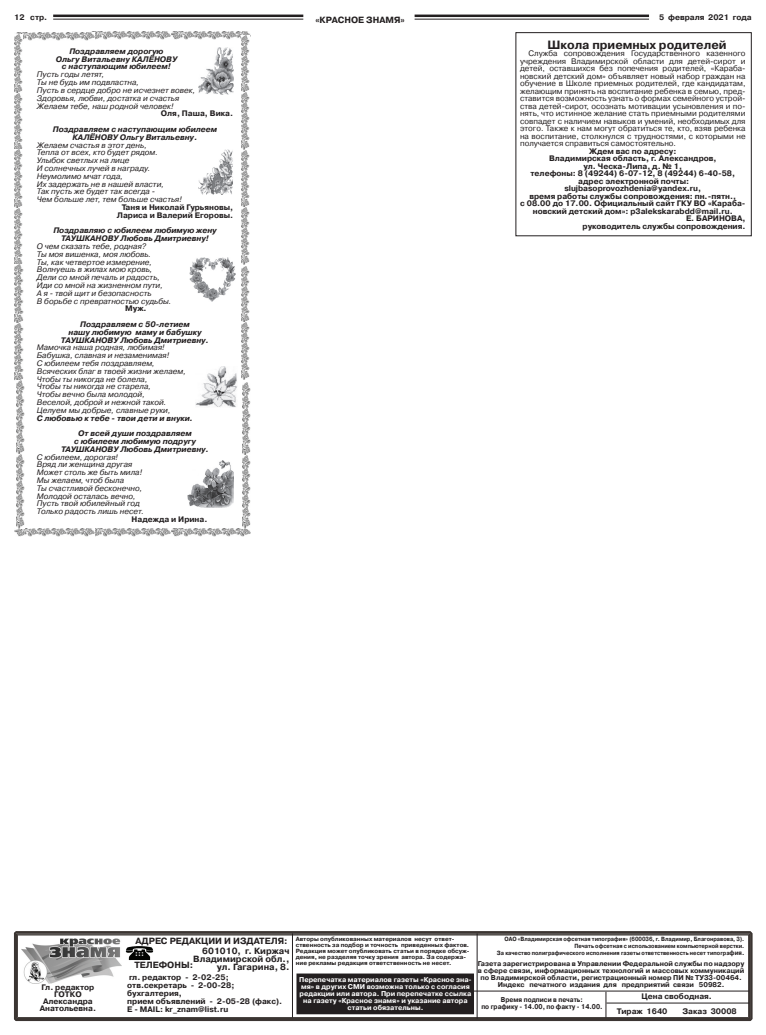
<style>
.page{position:relative;width:766px;height:1035px;background:#fff}
.page>*{position:absolute;margin:0;border:0;box-sizing:border-box;transform-origin:0 0}
.t1{font:700 12px "Pragmatica C";color:#231f20}
.t2{font:700 9px/9.9px "Pragmatica C";color:#231f20;text-align:right}
.t3{font:italic 8px/7.8px "Pragmatica C";color:#231f20}
.t4{font:700 8px/8px "Pragmatica C";color:#231f20}
.t5{font:8px/7.5px "Pragmatica C";color:#231f20;text-align:justify}
.t6{font:italic 700 8px/7.8px "Pragmatica C";color:#231f20;text-align:center}
.t7{font:700 7px/7px "Pragmatica C";color:#231f20;text-align:center}
.t8{font:700 7px/7px "Pragmatica C";color:#fff;text-align:center}
.t9{font:700 7px/7px "Pragmatica C";color:#231f20;text-align:center;scale:.9 1}
.t10{font:700 6px/6px "Pragmatica C";color:#231f20}
.t11{font:700 6px/7px "Pragmatica C";color:#231f20;text-align:right;scale:.9 1}
.s1{font-size:6.6px}
</style>
<div class="page">
<hr style="left:53px;top:15px;width:250px;height:2px;background:#231f20">
<hr style="left:53px;top:19px;width:250px;height:1px;background:#231f20">
<hr style="left:414px;top:15px;width:234px;height:2px;background:#231f20">
<hr style="left:414px;top:19px;width:234px;height:1px;background:#231f20">
<svg style="left:14px;top:931px;width:738px;height:90px;background:#423d3a"></svg>
<svg style="left:17px;top:934px;width:731px;height:83px"></svg>
<div style="left:297px;top:974px;width:176px;height:39px;background:#231f20"></div>
<div style="left:296px;top:973px;width:178px;height:41px;border:1px solid #231f20"></div>
<img style="left:124px;top:942px;width:31px;height:20px">
<hr style="left:476px;top:933px;width:1px;height:85px;background:#231f20">
<hr style="left:472px;top:990px;width:277px;height:1px;background:#231f20">
<svg style="left:605px;top:991px;width:1px;height:26px"></svg>
<hr style="left:606px;top:1002px;width:143px;height:1px;background:#231f20">
<hr style="left:292px;top:933px;width:1px;height:84px;background:#231f20">
<img style="left:22px;top:938px;width:100px;height:45px">
<img style="left:189px;top:257px;width:46px;height:45px">
<img style="left:195px;top:366px;width:42px;height:41px">
<img style="left:199px;top:48px;width:34px;height:46px">
<img style="left:199px;top:150px;width:34px;height:44px">
<img style="left:95px;top:528px;width:155px;height:8px">
<img style="left:14px;top:528px;width:81px;height:9px">
<img style="left:95px;top:32px;width:155px;height:8px">
<img style="left:14px;top:32px;width:81px;height:8px">
<img style="left:241px;top:36px;width:8px;height:344px">
<img style="left:15px;top:35px;width:8px;height:115px">
<img style="left:187px;top:460px;width:46px;height:47px">
<img style="left:15px;top:150px;width:8px;height:115px">
<img style="left:15px;top:265px;width:8px;height:115px">
<img style="left:242px;top:382px;width:9px;height:146px">
<img style="left:16px;top:380px;width:8px;height:148px">
<p class="t4" style="left:14px;top:14px;width:35px">12 стр.</p>
<p class="t2" style="left:315px;top:15px;width:91px">«КРАСНОЕ ЗНАМЯ»</p>
<p class="t4" style="left:659px;top:14px;width:94px">5 февраля 2021 года</p>
<p class="t6" style="left:56px;top:47px;width:123px">Поздравляем дорогую<br>Ольгу Витальевну КАЛЁНОВУ с наступающим юбилеем!</p>
<p class="t3" style="left:37px;top:71px;width:160px">Пусть годы летят,<br>Ты не будь им подвластна,<br>Пусть в сердце добро не исчезнет вовек,<br>Здоровья, любви, достатка и счастья<br>Желаем тебе, наш родной человек!</p>
<p class="t4" style="left:161px;top:110px;width:74px">Оля, Паша, Вика.</p>
<p class="t6" style="left:53px;top:125px;width:166px">Поздравляем с наступающим юбилеем<br>КАЛЁНОВУ Ольгу Витальевну.</p>
<p class="t3" style="left:37px;top:141px;width:146px">Желаем счастья в этот день,<br>Тепла от всех, кто будет рядом.<br>Улыбок светлых на лице<br>И солнечных лучей в награду.<br>Неумолимо мчат года,<br>Их задержать не в нашей власти,<br>Так пусть же будет так всегда -<br>Чем больше лет, тем больше счастья!</p>
<p class="t4" style="left:117px;top:203px;width:118px;text-align:right">Таня и Николай Гурьяновы,<br>Лариса и Валерий Егоровы.</p>
<p class="t6" style="left:53px;top:227px;width:165px">Поздравляю с юбилеем любимую жену<br>ТАУШКАНОВУ Любовь Дмитриевну!</p>
<p class="t3" style="left:37px;top:242px;width:136px">О чем сказать тебе, родная?<br>Ты моя вишенка, моя любовь.<br>Ты, как четвертое измерение,<br>Волнуешь в жилах мою кровь,<br>Дели со мной печаль и радость,<br>Иди со мной на жизненном пути,<br>А я - твой щит и безопасность<br>В борьбе с превратностью судьбы.</p>
<p class="t4" style="left:125px;top:305px;width:23px">Муж.</p>
<p class="t6" style="left:61px;top:320px;width:149px">Поздравляем с 50-летием<br>нашу любимую маму и бабушку<br>ТАУШКАНОВУ Любовь Дмитриевну.</p>
<p class="t3" style="left:37px;top:344px;width:151px">Мамочка наша родная, любимая!<br>Бабушка, славная и незаменимая!<br>С юбилеем тебя поздравляем,<br>Всяческих благ в твоей жизни желаем,<br>Чтобы ты никогда не болела,<br>Чтобы ты никогда не старела,<br>Чтобы вечно была молодой,<br>Веселой, доброй и нежной такой.<br>Целуем мы добрые, славные руки,</p>
<p class="t6" style="left:37px;top:410px;width:158px;line-height:15.6px;text-align:right">С любовью к тебе - твои дети и внуки.<br>От всей души поздравляем</p>
<p class="t6" style="left:61px;top:437px;width:149px">с юбилеем любимую подругу<br>ТАУШКАНОВУ Любовь Дмитриевну.</p>
<p class="t3" style="left:37px;top:453px;width:108px">С юбилеем, дорогая!<br>Вряд ли женщина другая<br>Может столь же быть мила!<br>Мы желаем, чтоб была<br>Ты счастливой бесконечно,<br>Молодой осталась вечно,<br>Пусть твой юбилейный год<br>Только радость лишь несет.</p>
<p class="t4" style="left:132px;top:515px;width:77px">Надежда и Ирина.</p>
<h1 class="t1" style="left:547px;top:38px;width:181px">Школа приемных родителей</h1>
<p class="t5" style="left:520px;top:50px;width:227px;text-indent:9px">Служба сопровождения Государственного казенного учреждения Владимирской области для детей-сирот и детей, оставшихся без попечения родителей, «Караба&shy;новский детский дом» объявляет новый набор граждан на обучение в Школе приемных родителей, где кандидатам, желающим принять на воспитание ребенка в семью, пред&shy;ставится возможность узнать о формах семейного устрой&shy;ства детей-сирот, осознать мотивации усыновления и по&shy;нять, что истинное желание стать приемными родителями совпадет с наличием навыков и умений, необходимых для этого. Также к нам могут обратиться те, кто, взяв ребенка на воспитание, столкнулся с трудностями, с которыми не получается справиться самостоятельно.</p>
<p class="t4" style="left:589px;top:147px;width:89px">Ждем вас по адресу:</p>
<p class="t4" style="left:549px;top:155px;width:169px">Владимирская область, г. Александров,</p>
<p class="t4" style="left:583px;top:162px;width:100px">ул. Ческа-Липа, д. № 1,</p>
<p class="t4" style="left:530px;top:170px;width:206px">телефоны: 8 (49244) 6-07-12, 8 (49244) 6-40-58,</p>
<p class="t4" style="left:578px;top:177px;width:112px">адрес электронной почты:</p>
<p class="t4" style="left:564px;top:185px;width:138px">slujbasoprovozhdenia@yandex.ru,</p>
<p class="t4" style="left:529px;top:192px;width:208px">время работы службы сопровождения: пн.-пятн.,</p>
<p class="t4" style="left:520px;top:200px;width:227px">с 08.00 до 17.00. Официальный сайт ГКУ ВО «Караба-</p>
<p class="t4" style="left:532px;top:207px;width:201px">новский детский дом»: p3alekskarabdd@mail.ru.</p>
<p class="t4" style="left:685px;top:214px;width:61px">Е. БАРИНОВА,</p>
<p class="t4" style="left:582px;top:222px;width:164px">руководитель службы сопровождения.</p>
<p class="t4" style="left:40px;top:984px;width:58px;line-height:7px;text-align:center">Гл. редактор<br>ГОТКО<br>Александра<br>Анатольевна.</p>
<p class="t10" style="left:296px;top:936px;width:175px">Авторы опубликованных материалов несут ответ&shy;ственность за подбор и точность приведенных фактов.<br>Редакция может опубликовать статьи в порядке обсуж&shy;дения, не разделяя точку зрения автора. За содержа&shy;ние рекламы редакция ответственность не несет.</p>
<p class="t8" style="left:299px;top:976px;width:174px">Перепечатка материалов газеты «Красное зна&shy;мя» в других СМИ возможна только с согласия редакции или автора. При перепечатке ссылка на газету «Красное знамя» и указание автора статьи обязательны.</p>
<p class="t11" style="left:496px;top:935px;width:276px">ОАО «Владимирская офсетная типография» (600036, г. Владимир, Благонравова, 3).<br>Печать офсетная с использованием компьютерной верстки.<br>За качество полиграфического исполнения газеты ответственность несет типогра<span class="s1">фия.</span></p>
<p class="t7" style="left:478px;top:960px;width:268px">Газета зарегистрирована в Управлении Федеральной службы по надзору в сфере связи, информационных технологий и массовых коммуникаций по Владимирской области, регистрационный номер ПИ № ТУ33-00464.<br>Индекс печатного издания для предприятий связи 50982.</p>
<p class="t9" style="left:481px;top:996px;width:136px">Время подписи в печать:<br>по графику - 14.00, по факту - 14.00.</p>
<p class="t4" style="left:616px;top:989px;width:97px;line-height:14.1px;text-indent:25px">Цена свободная.<br>Тираж 1640</p>
<p class="t2" style="left:135px;top:936px;width:155px">АДРЕС РЕДАКЦИИ И ИЗДАТЕЛЯ:<br>601010, г. Киржач</p>
<p class="t2" style="left:193px;top:954px;width:98px">Владимирской обл.,</p>
<p class="t2" style="left:134px;top:960px;width:60px">ТЕЛЕФОНЫ:</p>
<p class="t2" style="left:217px;top:962px;width:74px">ул. Гагарина, 8.</p>
<p class="t4" style="left:127px;top:973px;width:157px">гл. редактор - 2-02-25; отв.секретарь - 2-00-28; бухгалтерия,<br>прием объявлений - 2-05-28 (факс).<br>E - MAIL: kr_znam@list.ru</p>
<p class="t4" style="left:682px;top:1006px;width:56px">Заказ 30008</p>
</div>
